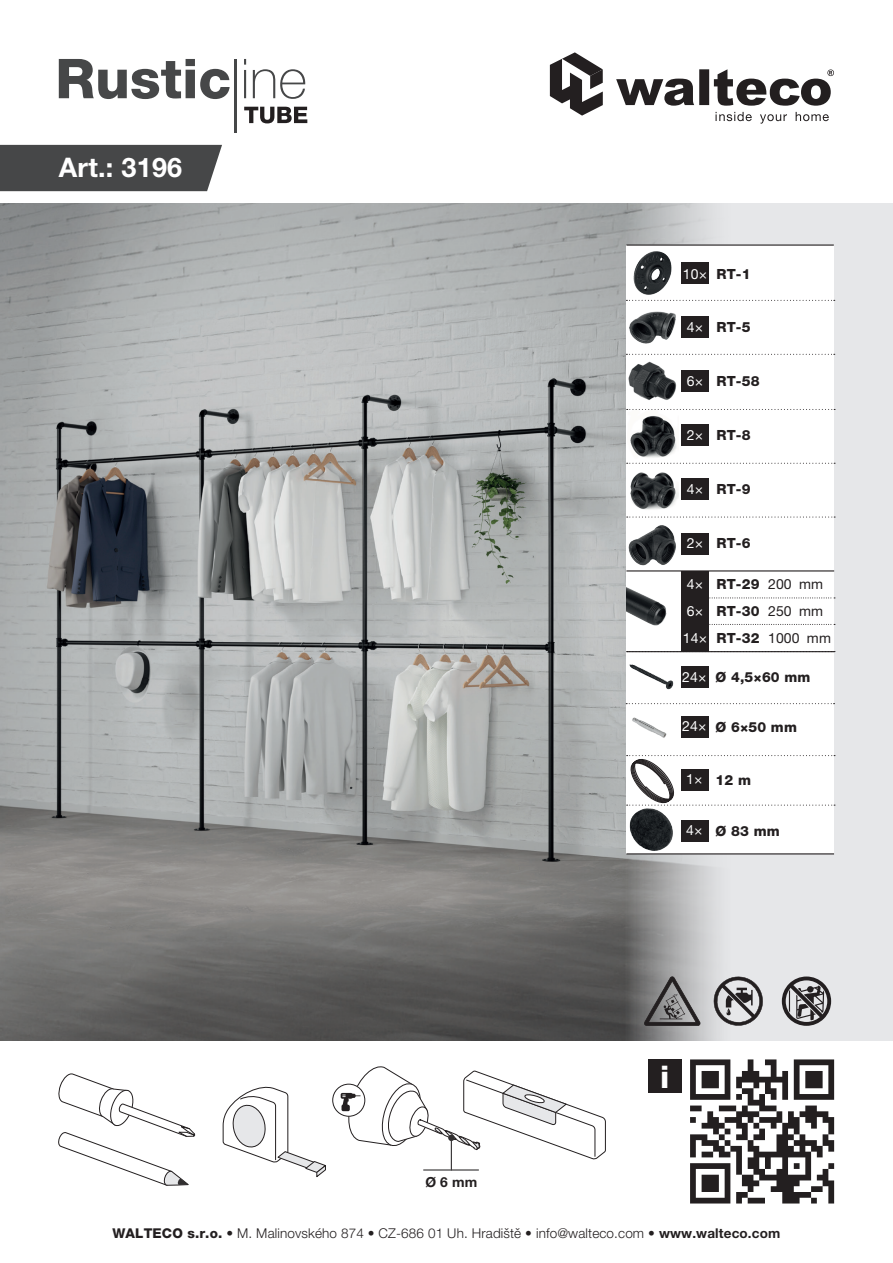
<style>
.page{position:relative;width:893px;height:1263px;background:#fff}
.page>*{position:absolute;margin:0;border:0;box-sizing:border-box;transform-origin:0 0}
.t1{font:31.2px "Helvetica Neue CE Heavy";color:#fff}
.t2{font:700 27px "Helvetica Neue CE";letter-spacing:.01em;color:#fff}
.t3{font:13.95px/27px "Helvetica Neue CE Heavy";letter-spacing:.01em;color:#231f20;text-align:justify}
.t4{font:13.95px/27px "Helvetica Neue CE";color:#fff}
.t5{font:13.95px/27px "Helvetica Neue CE";letter-spacing:.01em;color:#231f20}
.t6{font:700 13.8px "Helvetica Neue CE";color:#231f20}
.t7{font:13.5px "Helvetica Neue CE Light";letter-spacing:.01em;color:#231f20}
.s1{font-family:"Helvetica Neue CE";color:#fff}
.s2{font-family:"Helvetica Neue CE Heavy"}
.s3{font-family:"Helvetica Neue CE";font-weight:700}
</style>
<div class="page">
<img style="left:0;top:204px;width:624px;height:837px">
<svg style="left:624px;top:204px;width:269px;height:837px;background:#d8d9db"></svg>
<svg style="left:550px;top:52px;width:284px;height:72px"></svg>
<svg style="left:59px;top:59px;width:171px;height:40px"></svg>
<hr style="left:235px;top:59px;width:2px;height:73px;background:#464748">
<hr style="left:244px;top:70px;width:2px;height:28px;background:#464748">
<svg style="left:244px;top:59px;width:2px;height:6px"></svg>
<svg style="left:253px;top:69px;width:53px;height:30px"></svg>
<svg style="left:244px;top:107px;width:63px;height:16px"></svg>
<div style="left:0;top:145px;width:222px;height:46px;background:#464748"></div>
<svg style="left:222px;top:1086px;width:104px;height:92px"></svg>
<svg style="left:58px;top:1073px;width:138px;height:113px"></svg>
<svg style="left:333px;top:1084px;width:32px;height:32px"></svg>
<div style="left:332px;top:1084px;width:33px;height:32px;border:1px solid #231f20;border-radius:50%"></div>
<hr style="left:424px;top:1169px;width:54px;height:1px;background:#312f30">
<hr style="left:451px;top:1138px;width:1px;height:32px;background:#312f30">
<svg style="left:341px;top:1066px;width:265px;height:94px"></svg>
<div style="left:648px;top:1059px;width:33px;height:34px;background:#231f20"></div>
<svg style="left:690px;top:1059px;width:144px;height:144px"></svg>
<svg style="left:644px;top:976px;width:56px;height:50px;background:#7d7c7d"></svg>
<svg style="left:782px;top:976px;width:49px;height:50px;background:#8e8c8e"></svg>
<svg style="left:709px;top:973px;width:60px;height:58px;background:#b0afb1"></svg>
<div style="left:626px;top:245px;width:208px;height:609px;background:#fff"></div>
<div style="left:681px;top:316px;width:28px;height:22px;background:#231f20"></div>
<div style="left:681px;top:262px;width:28px;height:22px;background:#231f20"></div>
<div style="left:681px;top:370px;width:28px;height:22px;background:#231f20"></div>
<div style="left:681px;top:424px;width:28px;height:22px;background:#231f20"></div>
<div style="left:681px;top:478px;width:28px;height:22px;background:#231f20"></div>
<div style="left:681px;top:533px;width:28px;height:22px;background:#231f20"></div>
<img style="left:628px;top:361px;width:49px;height:39px">
<img style="left:626px;top:251px;width:48px;height:49px">
<img style="left:629px;top:311px;width:48px;height:43px">
<svg style="left:626px;top:354px;width:209px;height:1px"></svg>
<svg style="left:627px;top:409px;width:208px;height:1px"></svg>
<svg style="left:627px;top:463px;width:208px;height:1px"></svg>
<svg style="left:627px;top:516px;width:208px;height:1px"></svg>
<svg style="left:626px;top:300px;width:209px;height:1px"></svg>
<svg style="left:679px;top:703px;width:156px;height:1px"></svg>
<hr style="left:626px;top:244px;width:208px;height:2px;background:#231f20">
<hr style="left:626px;top:570px;width:208px;height:1px;background:#231f20">
<svg style="left:627px;top:755px;width:208px;height:51px"></svg>
<div style="left:681px;top:666px;width:28px;height:22px;background:#231f20"></div>
<div style="left:681px;top:716px;width:28px;height:22px;background:#231f20"></div>
<div style="left:681px;top:820px;width:28px;height:21px;background:#231f20"></div>
<hr style="left:626px;top:853px;width:208px;height:1px;background:#231f20">
<img style="left:626px;top:587px;width:41px;height:39px">
<div style="left:681px;top:571px;width:28px;height:81px;background:#231f20"></div>
<svg style="left:709px;top:598px;width:126px;height:1px"></svg>
<svg style="left:709px;top:624px;width:126px;height:1px"></svg>
<hr style="left:627px;top:651px;width:207px;height:1px;background:#231f20">
<img style="left:630px;top:805px;width:43px;height:46px">
<img style="left:624px;top:649px;width:55px;height:56px">
<img style="left:632px;top:717px;width:35px;height:21px">
<img style="left:630px;top:416px;width:47px;height:42px">
<img style="left:630px;top:472px;width:48px;height:38px">
<img style="left:628px;top:525px;width:48px;height:41px">
<h2 class="t2" style="left:59px;top:152px;width:125px">Art.: 3196</h2>
<p class="t6" style="left:425px;top:1174px;width:53px">Ø 6 mm</p>
<p class="t4" style="left:683px;top:260px;width:26px">10×</p>
<p class="t3" style="left:716px;top:261px;width:36px">RT-1</p>
<p class="t4" style="left:687px;top:314px;width:18px">4×</p>
<p class="t3" style="left:716px;top:314px;width:36px">RT-5</p>
<p class="t4" style="left:687px;top:368px;width:18px">6×</p>
<p class="t3" style="left:716px;top:368px;width:45px">RT-58</p>
<p class="t4" style="left:687px;top:421px;width:18px">2×</p>
<p class="t3" style="left:716px;top:422px;width:36px">RT-8</p>
<p class="t4" style="left:687px;top:475px;width:18px">4×</p>
<p class="t3" style="left:716px;top:476px;width:36px">RT-9</p>
<p class="t4" style="left:687px;top:529px;width:18px">2×</p>
<p class="t3" style="left:716px;top:530px;width:36px">RT-6</p>
<p class="t3" style="left:716px;top:571px;width:45px">RT-29<br>RT-30<br>RT-32</p>
<p class="t4" style="left:683px;top:571px;width:26px">4×<br>6×<br>14×</p>
<p class="t5" style="left:768px;top:571px;width:64px">200 mm<br>250 mm<br>1000 mm</p>
<p class="t3" style="left:682px;top:664px;width:130px"><span class="s1">24×</span> Ø 4,5×60 mm</p>
<p class="t3" style="left:682px;top:714px;width:116px"><span class="s1">24×</span> Ø 6×50 mm</p>
<p class="t3" style="left:686px;top:766px;width:66px"><span class="s1">1×</span> 12 m</p>
<p class="t3" style="left:686px;top:818px;width:95px"><span class="s1">4×</span> Ø 83 mm</p>
<h1 class="t1" style="left:660px;top:1059px;width:11px">i</h1>
<p class="t7" style="left:113px;top:1225px;width:669px"><span class="s2">WALTECO s.r.o.</span> • M. Malinovského 874 • CZ-686 01 Uh. Hradiště • info@walteco.com • <span class="s3">www.walteco.com</span></p>
</div>
